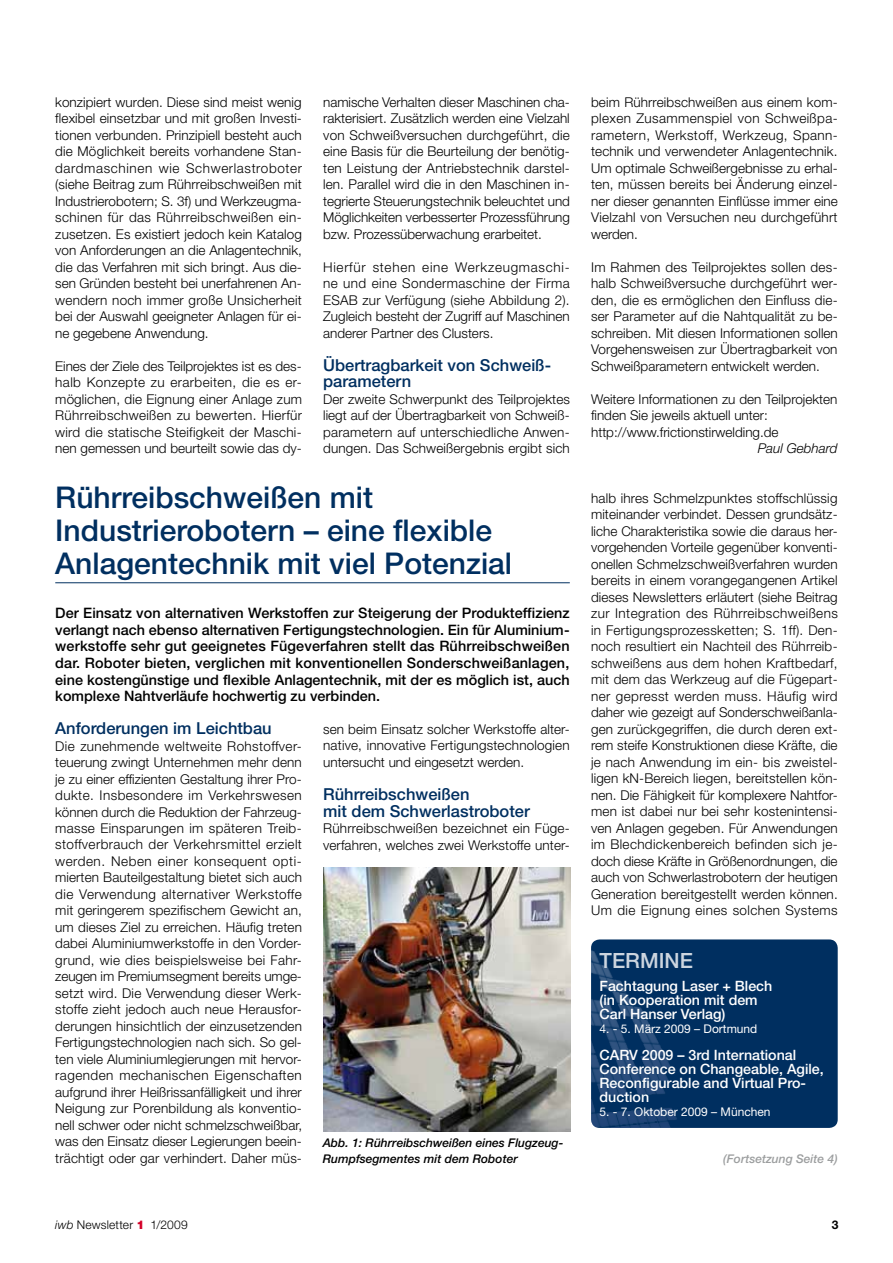
<style>
.page{position:relative;width:893px;height:1263px;background:#fff}
.page>*{position:absolute;margin:0;border:0;box-sizing:border-box;transform-origin:0 0}
.t1{font:500 30px/33px "Helvetica Neue LT Std";color:#002f60}
.t2{font:500 21px "Helvetica Neue LT Std";color:#ccd5df}
.t3{font:500 16.5px/16.5px "Helvetica Neue LT Std";color:#002f60}
.t4{font:500 14.4px/16.5px "Helvetica Neue LT Std";color:#000;text-align:justify}
.t5{font:500 14.25px/14px "Helvetica Neue LT Std";color:#fff}
.t6{font:300 13.5px/16.5px "Helvetica Neue LT Std";color:#000;text-align:justify}
.t7{font:italic 300 13.5px "Helvetica Neue LT Std";color:#000}
.t8{font:italic 500 12px/16.5px "Helvetica Neue LT Std";color:#000}
.t9{font:12px "Helvetica Neue LT Std";color:#fff}
.t10{font:300 12px "Helvetica Neue LT Std";letter-spacing:.015em;color:#000}
.t11{font:italic 500 12px "Helvetica Neue LT Std";color:#9c9e9f}
.t12{font:700 12px "Helvetica Neue LT Std";color:#000}
.s1{font-style:italic}
.s2{font-weight:900;color:#d40028}
</style>
<div class="page">
<hr style="left:55px;top:582px;width:515px;height:1px;background:#002f60">
<div style="left:591px;top:939px;width:247px;height:189px;background:#002f60;border-radius:9px"></div>
<img style="left:591px;top:939px;width:92px;height:189px">
<img style="left:323px;top:867px;width:248px;height:264px">
<p class="t6" style="left:55px;top:94px;width:248px">konzipiert wurden. Diese sind meist wenig flexibel einsetzbar und mit großen Investi&shy;tionen verbunden. Prinzipiell besteht auch die Möglichkeit bereits vorhandene Stan&shy;dardmaschinen wie Schwerlastroboter (siehe Beitrag zum Rührreibschweißen mit Industrierobotern; S. 3f) und Werkzeugma&shy;schinen für das Rührreibschweißen ein&shy;zusetzen. Es existiert jedoch kein Katalog von Anforderungen an die Anlagentechnik, die das Verfahren mit sich bringt. Aus die&shy;sen Gründen besteht bei unerfahrenen An&shy;wendern noch immer große Unsicherheit bei der Auswahl geeigneter Anlagen für ei&shy;ne gegebene Anwendung.</p>
<p class="t6" style="left:55px;top:358px;width:248px">Eines der Ziele des Teilprojektes ist es des&shy;halb Konzepte zu erarbeiten, die es er&shy;möglichen, die Eignung einer Anlage zum Rührreibschweißen zu bewerten. Hierfür wird die statische Steifigkeit der Maschi&shy;nen gemessen und beurteilt sowie das dy-</p>
<p class="t6" style="left:323px;top:94px;width:248px">namische Verhalten dieser Maschinen cha&shy;rakterisiert. Zusätzlich werden eine Vielzahl von Schweißversuchen durchgeführt, die eine Basis für die Beurteilung der benötig&shy;ten Leistung der Antriebstechnik darstel&shy;len. Parallel wird die in den Maschinen in&shy;tegrierte Steuerungstechnik beleuchtet und Möglichkeiten verbesserter Prozessführung bzw. Prozessüberwachung erarbeitet.</p>
<p class="t6" style="left:323px;top:258px;width:248px">Hierfür stehen eine Werkzeugmaschi&shy;ne und eine Sondermaschine der Firma ESAB zur Verfügung (siehe Abbildung 2).<br>Zugleich besteht der Zugriff auf Maschinen anderer Partner des Clusters.</p>
<p class="t3" style="left:323px;top:357px;width:230px">Übertragbarkeit von Schweiß&shy;parametern</p>
<p class="t6" style="left:323px;top:391px;width:248px">Der zweite Schwerpunkt des Teilprojektes liegt auf der Übertragbarkeit von Schweiß&shy;parametern auf unterschiedliche Anwen&shy;dungen. Das Schweißergebnis ergibt sich</p>
<h1 class="t1" style="left:55px;top:480px;width:458px">Rührreibschweißen mit<br>Industrierobotern – eine flexible<br>Anlagentechnik mit viel Potenzial</h1>
<p class="t4" style="left:55px;top:605px;width:516px">Der Einsatz von alternativen Werkstoffen zur Steigerung der Produkteffizienz verlangt nach ebenso alternativen Fertigungstechnologien. Ein für Aluminium&shy;werkstoffe sehr gut geeignetes Fügeverfahren stellt das Rührreibschweißen dar. Roboter bieten, verglichen mit konventionellen Sonderschweißanlagen, eine kostengünstige und flexible Anlagentechnik, mit der es möglich ist, auch komplexe Nahtverläufe hochwertig zu verbinden.</p>
<p class="t3" style="left:55px;top:720px;width:218px">Anforderungen im Leichtbau</p>
<p class="t6" style="left:55px;top:737px;width:248px">Die zunehmende weltweite Rohstoffver&shy;teuerung zwingt Unternehmen mehr denn je zu einer effizienten Gestaltung ihrer Pro&shy;dukte. Insbesondere im Verkehrswesen können durch die Reduktion der Fahrzeug&shy;masse Einsparungen im späteren Treib&shy;stoffverbrauch der Verkehrsmittel erzielt werden. Neben einer konsequent opti&shy;mierten Bauteilgestaltung bietet sich auch die Verwendung alternativer Werkstoffe mit geringerem spezifischem Gewicht an, um dieses Ziel zu erreichen. Häufig treten dabei Aluminiumwerkstoffe in den Vorder&shy;grund, wie dies beispielsweise bei Fahr&shy;zeugen im Premiumsegment bereits umge&shy;setzt wird. Die Verwendung dieser Werk&shy;stoffe zieht jedoch auch neue Herausfor&shy;derungen hinsichtlich der einzusetzenden Fertigungstechnologien nach sich. So gel&shy;ten viele Aluminiumlegierungen mit hervor&shy;ragenden mechanischen Eigenschaften aufgrund ihrer Heißrissanfälligkeit und ihrer Neigung zur Porenbildung als konventio&shy;nell schwer oder nicht schmelzschweißbar, was den Einsatz dieser Legierungen beein&shy;trächtigt oder gar verhindert. Daher müs-</p>
<p class="t6" style="left:323px;top:720px;width:248px">sen beim Einsatz solcher Werkstoffe alter&shy;native, innovative Fertigungstechnologien untersucht und eingesetzt werden.</p>
<p class="t3" style="left:323px;top:786px;width:208px">Rührreibschweißen<br>mit dem Schwerlastroboter</p>
<p class="t6" style="left:323px;top:820px;width:248px">Rührreibschweißen bezeichnet ein Füge&shy;verfahren, welches zwei Werkstoffe unter-</p>
<p class="t8" style="left:323px;top:1134px;width:242px">Abb. 1: Rührreibschweißen eines Flugzeug-<br>Rumpfsegmentes mit dem Roboter</p>
<p class="t6" style="left:591px;top:94px;width:248px">beim Rührreibschweißen aus einem kom&shy;plexen Zusammenspiel von Schweißpa&shy;rametern, Werkstoff, Werkzeug, Spann&shy;technik und verwendeter Anlagentechnik.<br>Um optimale Schweißergebnisse zu erhal&shy;ten, müssen bereits bei Änderung einzel&shy;ner dieser genannten Einflüsse immer eine Vielzahl von Versuchen neu durchgeführt werden.</p>
<p class="t6" style="left:591px;top:259px;width:248px">Im Rahmen des Teilprojektes sollen des&shy;halb Schweißversuche durchgeführt wer&shy;den, die es ermöglichen den Einfluss die&shy;ser Parameter auf die Nahtqualität zu be&shy;schreiben. Mit diesen Informationen sollen Vorgehensweisen zur Übertragbarkeit von Schweißparametern entwickelt werden.</p>
<p class="t6" style="left:591px;top:391px;width:248px;text-align:left">Weitere Informationen zu den Teilprojekten finden Sie jeweils aktuell unter: http://www.frictionstirwelding.de</p>
<p class="t7" style="left:758px;top:440px;width:82px">Paul Gebhard</p>
<p class="t6" style="left:591px;top:490px;width:248px">halb ihres Schmelzpunktes stoffschlüssig miteinander verbindet. Dessen grundsätz&shy;liche Charakteristika sowie die daraus her&shy;vorgehenden Vorteile gegenüber konventi&shy;onellen Schmelzschweißverfahren wurden bereits in einem vorangegangenen Artikel dieses Newsletters erläutert (siehe Beitrag zur Integration des Rührreibschweißens in Fertigungsprozessketten; S. 1ff). Den&shy;noch resultiert ein Nachteil des Rührreib&shy;schweißens aus dem hohen Kraftbedarf, mit dem das Werkzeug auf die Fügepart&shy;ner gepresst werden muss. Häufig wird daher wie gezeigt auf Sonderschweißanla&shy;gen zurückgegriffen, die durch deren ext&shy;rem steife Konstruktionen diese Kräfte, die je nach Anwendung im ein- bis zweistel&shy;ligen kN-Bereich liegen, bereitstellen kön&shy;nen. Die Fähigkeit für komplexere Nahtfor&shy;men ist dabei nur bei sehr kostenintensi&shy;ven Anlagen gegeben. Für Anwendungen im Blechdickenbereich befinden sich je&shy;doch diese Kräfte in Größenordnungen, die auch von Schwerlastrobotern der heutigen Generation bereitgestellt werden können.<br>Um die Eignung eines solchen Systems</p>
<h2 class="t2" style="left:600px;top:948px;width:15px">Ter</h2>
<h2 class="t2" style="left:640px;top:948px;width:52px">mine</h2>
<p class="t5" style="left:600px;top:978px;width:174px">Fachtagung Laser + Blech (in Kooperation mit dem<br>Carl Hanser Verlag)</p>
<p class="t9" style="left:600px;top:1021px;width:159px">4. - 5. März 2009 – Dortmund</p>
<p class="t5" style="left:600px;top:1048px;width:226px">CARV 2009 – 3rd International<br>Conference on Changeable, Agile,<br>Reconfigurable and Virtual Pro&shy;duction</p>
<p class="t9" style="left:600px;top:1105px;width:172px">5. - 7. Oktober 2009 – München</p>
<p class="t11" style="left:723px;top:1152px;width:116px">(Fortsetzung Seite 4)</p>
<p class="t10" style="left:55px;top:1217px;width:134px"><span class="s1">iwb</span> Newsletter <span class="s2">1</span> 1/2009</p>
<p class="t12" style="left:832px;top:1217px;width:8px">3</p>
</div>
